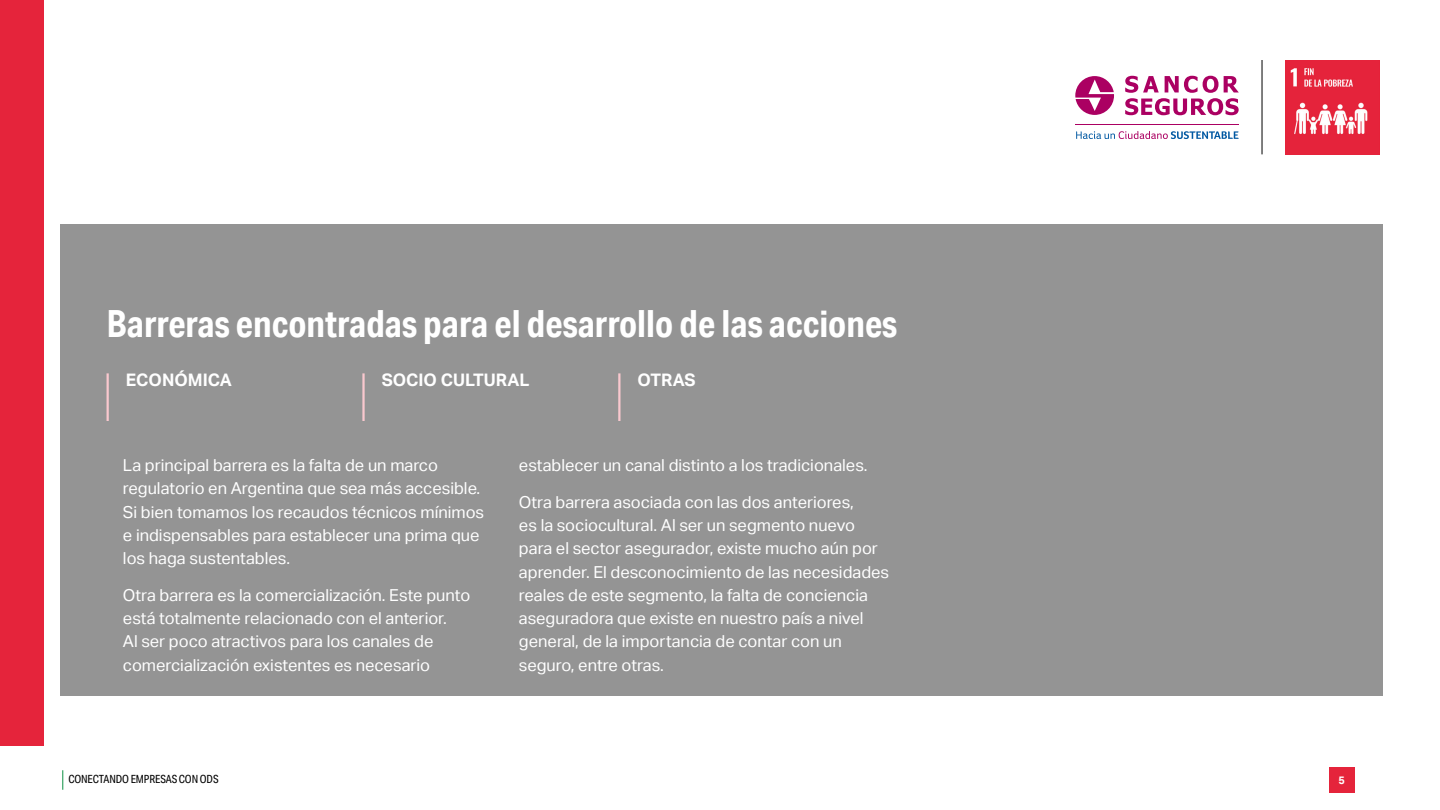
<style>
.page{position:relative;width:1440px;height:810px;background:#fff}
.page>*{position:absolute;margin:0;border:0;box-sizing:border-box;transform-origin:0 0}
.t1{font:700 37.5px "Aktiv Grotesk Cd";color:#fff}
.t2{font:700 17.25px "Aktiv Grotesk";color:#fff}
.t3{font:16.5px/23.2px "Aktiv Grotesk";color:#fff}
.t4{font:11.25px "Aktiv Grotesk Cd";letter-spacing:-.01em;color:#000}
.t5{font:700 10.88px "Aktiv Grotesk";color:#fff}
</style>
<div class="page">
<img style="left:1285px;top:60px;width:95px;height:95px">
<hr style="left:1262px;top:60px;width:1px;height:94px;background:#000">
<svg style="left:62px;top:770px;width:1px;height:20px"></svg>
<div style="left:1329px;top:767px;width:25px;height:26px;background:#e5243b"></div>
<svg style="left:1075px;top:76px;width:39px;height:39px"></svg>
<svg style="left:1125px;top:76px;width:114px;height:39px"></svg>
<hr style="left:1075px;top:124px;width:164px;height:1px;background:#ab0062">
<svg style="left:1076px;top:131px;width:163px;height:8px"></svg>
<div style="left:0;top:0;width:44px;height:746px;background:#e5243b"></div>
<div style="left:60px;top:225px;width:1322px;height:471px;background:#949494"></div>
<hr style="left:107px;top:373px;width:2px;height:48px;background:#f9c8ce">
<hr style="left:362px;top:373px;width:3px;height:48px;background:#f9c8ce">
<hr style="left:618px;top:373px;width:3px;height:48px;background:#f9c8ce">
<h1 class="t1" style="left:107px;top:300px;width:792px">Barreras encontradas para el desarrollo de las acciones</h1>
<p class="t2" style="left:126px;top:370px;width:108px">ECONÓMICA</p>
<p class="t2" style="left:382px;top:370px;width:149px">SOCIO CULTURAL</p>
<p class="t2" style="left:638px;top:370px;width:60px">OTRAS</p>
<p class="t3" style="left:123px;top:454px;width:363px">La principal barrera es la falta de un marco regulatorio en Argentina que sea más accesible.<br>Si bien tomamos los recaudos técnicos mínimos e indispensables para establecer una prima que los haga sustentables.</p>
<p class="t3" style="left:123px;top:584px;width:349px">Otra barrera es la comercialización. Este punto está totalmente relacionado con el anterior.<br>Al ser poco atractivos para los canales de comercialización existentes es necesario</p>
<p class="t3" style="left:519px;top:454px;width:350px">establecer un canal distinto a los tradicionales.</p>
<p class="t3" style="left:519px;top:491px;width:372px">Otra barrera asociada con las dos anteriores,<br>es la sociocultural. Al ser un segmento nuevo para el sector asegurador, existe mucho aún por aprender. El desconocimiento de las necesidades reales de este segmento, la falta de conciencia aseguradora que existe en nuestro país a nivel general, de la importancia de contar con un seguro, entre otras.</p>
<p class="t4" style="left:68px;top:773px;width:152px">CONECTANDO EMPRESAS CON ODS</p>
<p class="t5" style="left:1338px;top:774px;width:8px">5</p>
</div>
